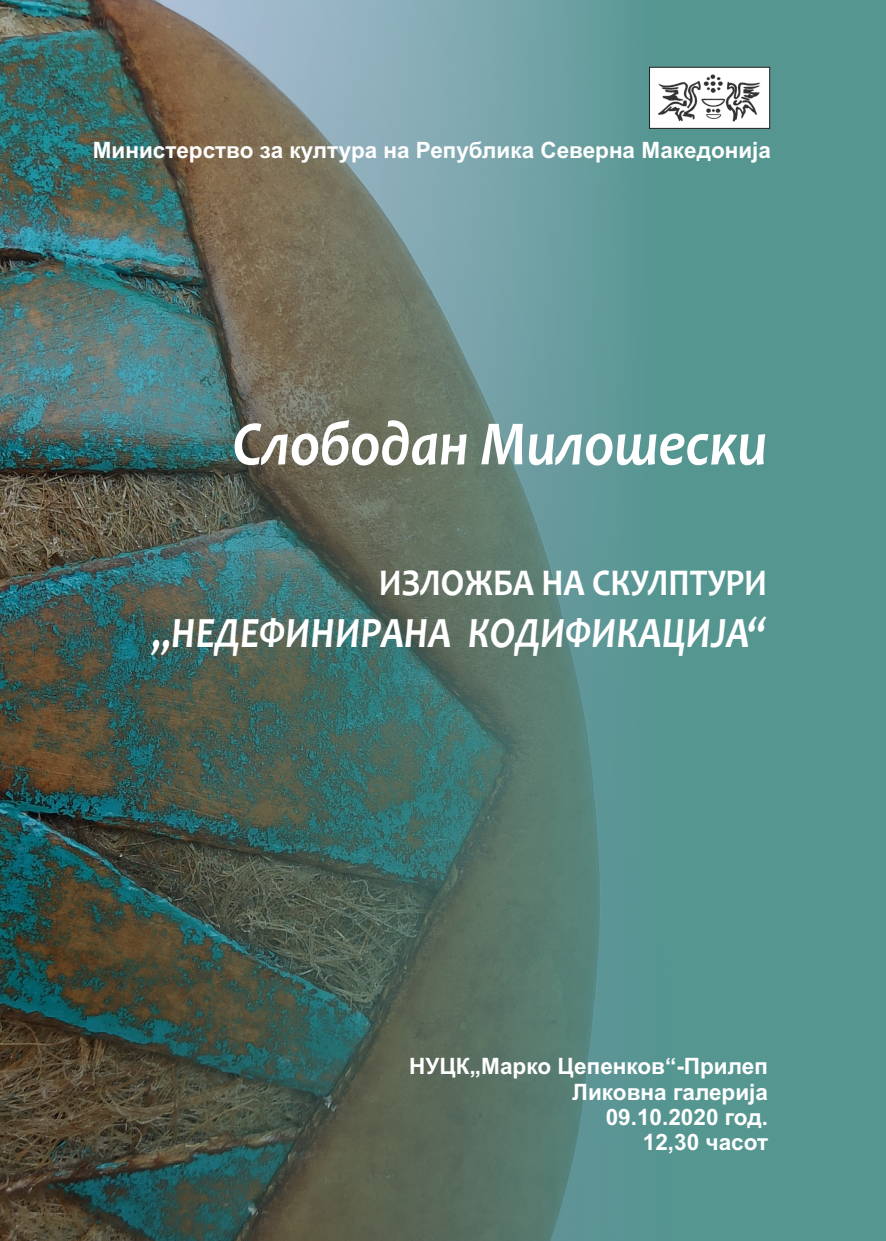
<style>
.page{position:relative;width:886px;height:1241px;background:#fff}
.page>*{position:absolute;margin:0;border:0;box-sizing:border-box;transform-origin:0 0}
.t1{font:italic 700 63.56px "Candara";color:#fff;scale:.88 1}
.t2{font:italic 700 43.69px "Candara";color:#fff;scale:.88 1}
.t3{font:700 38.12px "Candara";color:#fff;scale:.88 1}
.t4{font:700 22.56px/25.2px "Arial";color:#fff;text-align:right}
.t5{font:700 22.5px "Arial";color:#fff}
</style>
<div class="page">
<img style="left:0;top:0;width:882px;height:1240px">
<svg style="left:649px;top:67px;width:121px;height:61px"></svg>
<img style="left:657px;top:74px;width:104px;height:47px">
<p class="t5" style="left:93px;top:141px;width:679px">Министерство за култура на Република Северна Македонија</p>
<h1 class="t1" style="left:233px;top:418px;width:608px">Слободан Милошески</h1>
<h3 class="t3" style="left:379px;top:567px;width:443px">ИЗЛОЖБА НА СКУЛПТУРИ</h3>
<h2 class="t2" style="left:152px;top:615px;width:701px">„НЕДЕФИНИРАНА КОДИФИКАЦИЈА“</h2>
<p class="t4" style="left:409px;top:1055px;width:360px">НУЦК„Марко Цепенков“-Прилеп<br>Ликовна галерија<br>09.10.2020 год.<br>12,30 часот</p>
</div>
